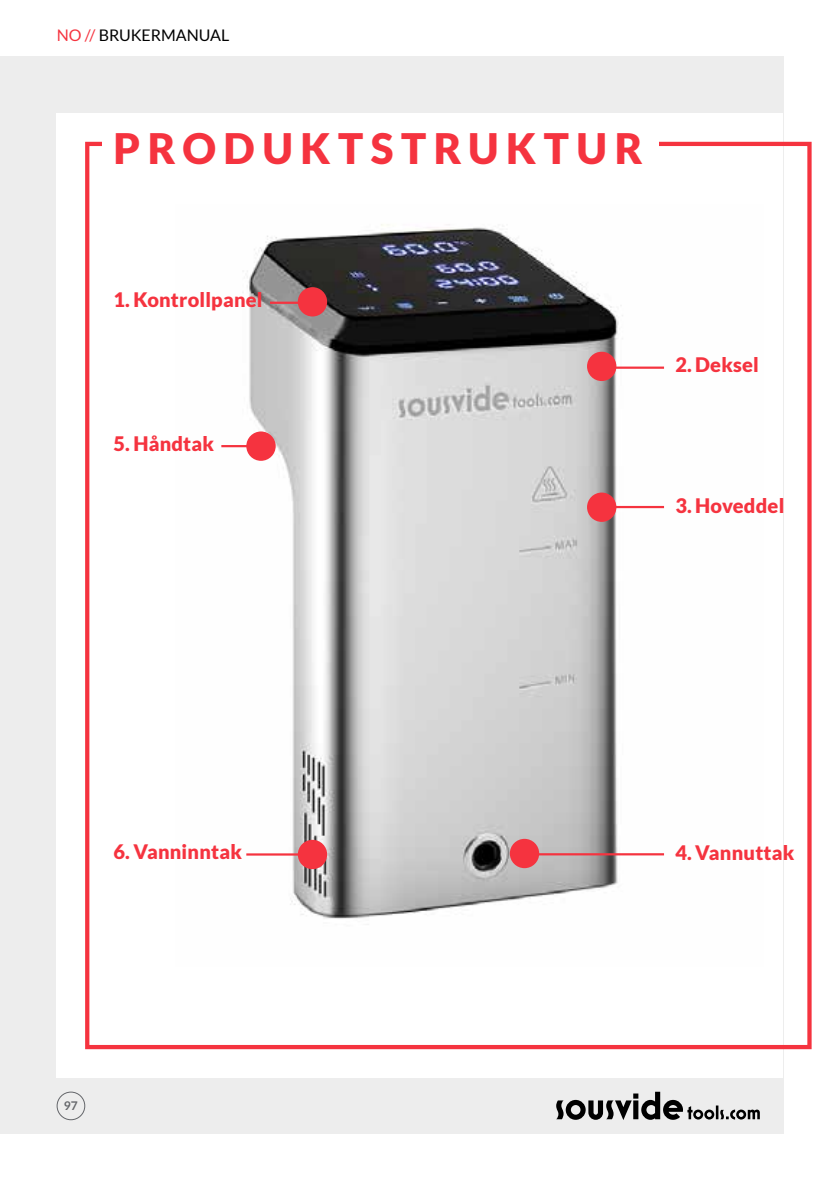
<style>
.page{position:relative;width:840px;height:1191px;background:#fff}
.page>*{position:absolute;margin:0;border:0;box-sizing:border-box;transform-origin:0 0}
.t1{font:900 42px "Lato";letter-spacing:.18em;color:#f5333f}
.t2{font:900 20px "Lato";letter-spacing:.01em;color:#f5333f}
.t3{font:16px "Lato";color:#000}
.t4{font:700 12px "Lato";color:#64666a}
.s1{color:#f5333f}
</style>
<div class="page">
<div style="left:0;top:57px;width:782px;height:1077px;background:#ededed"></div>
<div style="left:57px;top:113px;width:725px;height:964px;background:#fff"></div>
<div style="left:85px;top:142px;width:726px;height:907px;border:4px solid #f5333f"></div>
<svg style="left:556px;top:1091px;width:203px;height:29px"></svg>
<div style="left:57px;top:1091px;width:28px;height:29px;border:1px solid #64666a;border-radius:50%"></div>
<div style="left:102px;top:130px;width:556px;height:37px;background:#fff"></div>
<img style="left:221px;top:224px;width:444px;height:695px">
<div style="left:297px;top:287px;width:30px;height:29px;background:#f5333f;border-radius:50%"></div>
<div style="left:586px;top:352px;width:30px;height:29px;background:#f5333f;border-radius:50%"></div>
<div style="left:586px;top:492px;width:30px;height:30px;background:#f5333f;border-radius:50%"></div>
<div style="left:509px;top:839px;width:30px;height:29px;background:#f5333f;border-radius:50%"></div>
<div style="left:246px;top:431px;width:29px;height:30px;background:#f5333f;border-radius:50%"></div>
<div style="left:297px;top:840px;width:30px;height:29px;background:#f5333f;border-radius:50%"></div>
<hr style="left:221px;top:445px;width:45px;height:2px;background:#f5333f">
<hr style="left:270px;top:302px;width:33px;height:2px;background:#f5333f">
<hr style="left:524px;top:853px;width:139px;height:2px;background:#f5333f">
<hr style="left:588px;top:506px;width:75px;height:2px;background:#f5333f">
<hr style="left:588px;top:366px;width:75px;height:3px;background:#f5333f">
<hr style="left:246px;top:853px;width:61px;height:2px;background:#f5333f">
<p class="t3" style="left:57px;top:27px;width:174px"><span class="s1">NO //</span> BRUKERMANUAL</p>
<h1 class="t1" style="left:113px;top:124px;width:530px">PRODUKTSTRUKTUR</h1>
<p class="t2" style="left:113px;top:288px;width:150px">1. Kontrollpanel</p>
<p class="t2" style="left:113px;top:432px;width:102px">5. Håndtak</p>
<p class="t2" style="left:675px;top:353px;width:85px">2. Deksel</p>
<p class="t2" style="left:675px;top:494px;width:110px">3. Hoveddel</p>
<p class="t2" style="left:113px;top:840px;width:130px">6. Vanninntak</p>
<p class="t4" style="left:64px;top:1098px;width:15px">97</p>
<p class="t2" style="left:675px;top:841px;width:120px">4. Vannuttak</p>
</div>
